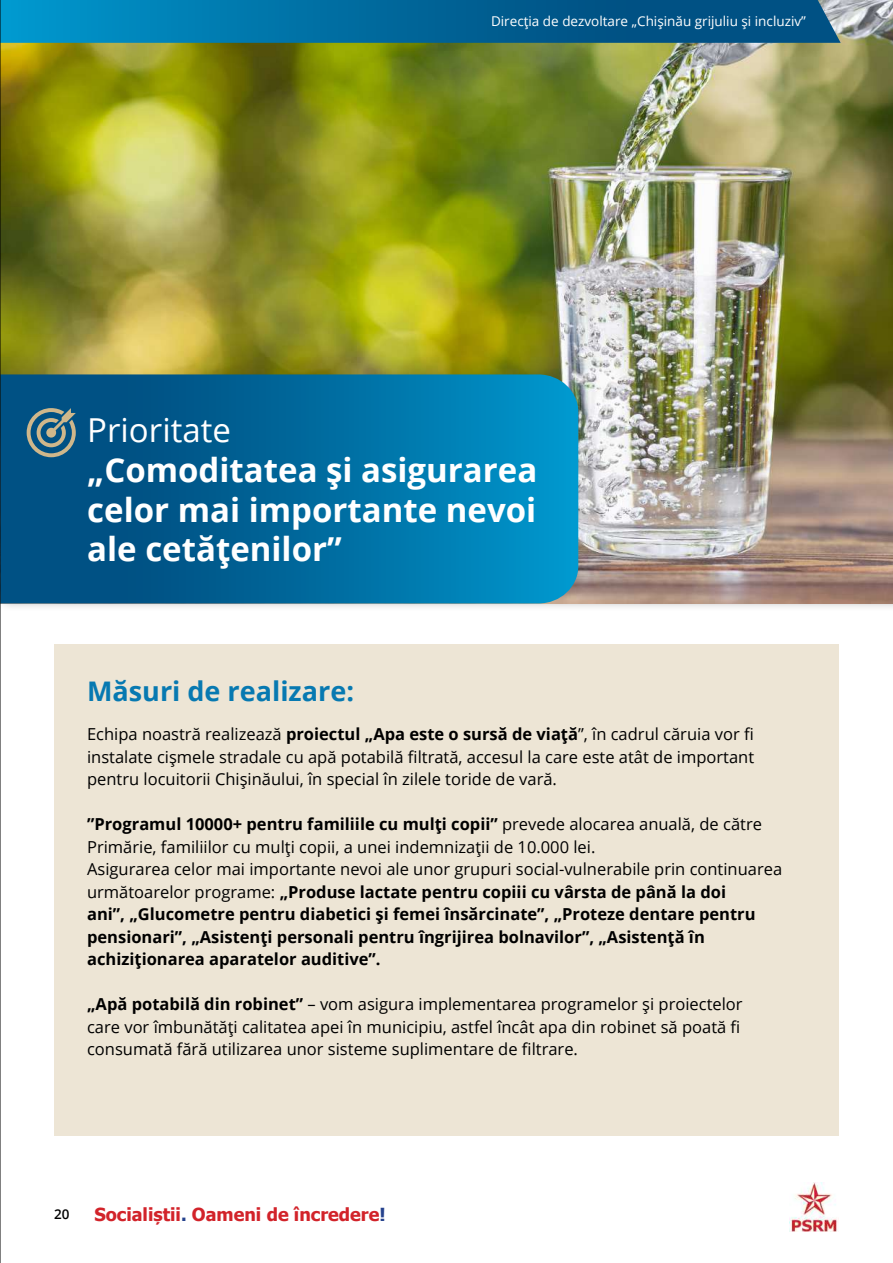
<style>
.page{position:relative;width:893px;height:1263px;background:#fff}
.page>*{position:absolute;margin:0;border:0;box-sizing:border-box;transform-origin:0 0}
.t1{font:700 33px/39.6px "Open Sans";color:#fff;text-align:justify}
.t2{font:33px "Open Sans";color:#fff}
.t3{font:700 27px "Open Sans";color:#0779b1}
.t4{font:700 18px "Tahoma";color:#d2232a}
.t5{font:700 16.5px/22.5px "Open Sans";color:#000}
.t6{font:16.5px/22.5px "Open Sans";color:#000;text-align:justify}
.t7{font:13.5px "Open Sans";color:#fff}
.t8{font:600 13.5px "Open Sans";color:#000}
.s1{font-weight:700}
.s2{font-weight:400}
.s3{color:#25428d}
</style>
<div class="page">
<img style="left:790px;top:1183px;width:48px;height:49px">
<img style="left:1px;top:0;width:892px;height:603px">
<svg style="left:1px;top:374px;width:577px;height:229px;background:#016b9e"></svg>
<svg style="left:27px;top:408px;width:49px;height:49px;background:#557b86"></svg>
<div style="left:54px;top:644px;width:785px;height:491px;background:#ede5d5"></div>
<svg style="left:1px;top:0;width:840px;height:43px;background:#036b9d"></svg>
<hr style="left:0;top:0;width:1px;height:1263px;background:#000">
<p class="t7" style="left:491px;top:12px;width:316px">Direcția de dezvoltare „Chișinău grijuliu și incluziv”</p>
<h1 class="t2" style="left:87px;top:408px;width:145px">Prioritate</h1>
<h1 class="t1" style="left:87px;top:449px;width:452px">„Comoditatea și asigurarea celor mai importante nevoi ale cetățenilor”</h1>
<h2 class="t3" style="left:87px;top:672px;width:268px">Măsuri de realizare:</h2>
<p class="t6" style="left:87px;top:723px;width:669px">Echipa noastră realizează <span class="s1">proiectul „Apa este o sursă de viață</span>”, în cadrul căruia vor fi instalate cișmele stradale cu apă potabilă filtrată, accesul la care este atât de important pentru locuitorii Chișinăului, în special în zilele toride de vară.</p>
<p class="t5" style="left:87px;top:813px;width:697px">”Programul 10000+ pentru familiile cu mulți copii” <span class="s2">prevede alocarea anuală, de către Primărie, familiilor cu mulți copii, a unei indemnizații de 10.000 lei.<br>Asigurarea celor mai importante nevoi ale unor grupuri social-vulnerabile prin continuarea următoarelor programe:</span> „Produse lactate pentru copiii cu vârsta de până la doi<br>ani”, „Glucometre pentru diabetici și femei însărcinate”, „Proteze dentare pentru pensionari”, „Asistenți personali pentru îngrijirea bolnavilor”, „Asistență în achiziționarea aparatelor auditive”.</p>
<p class="t6" style="left:87px;top:993px;width:657px;text-align:left"><span class="s1">„Apă potabilă din robinet”</span> – vom asigura implementarea programelor și proiectelor care vor îmbunătăți calitatea apei în municipiu, astfel încât apa din robinet să poată fi consumată fără utilizarea unor sisteme suplimentare de filtrare.</p>
<p class="t8" style="left:54px;top:1204px;width:17px">20</p>
<p class="t4" style="left:94px;top:1202px;width:293px">Socialiștii<span class="s3">.</span> Oameni de încredere<span class="s3">!</span></p>
</div>
